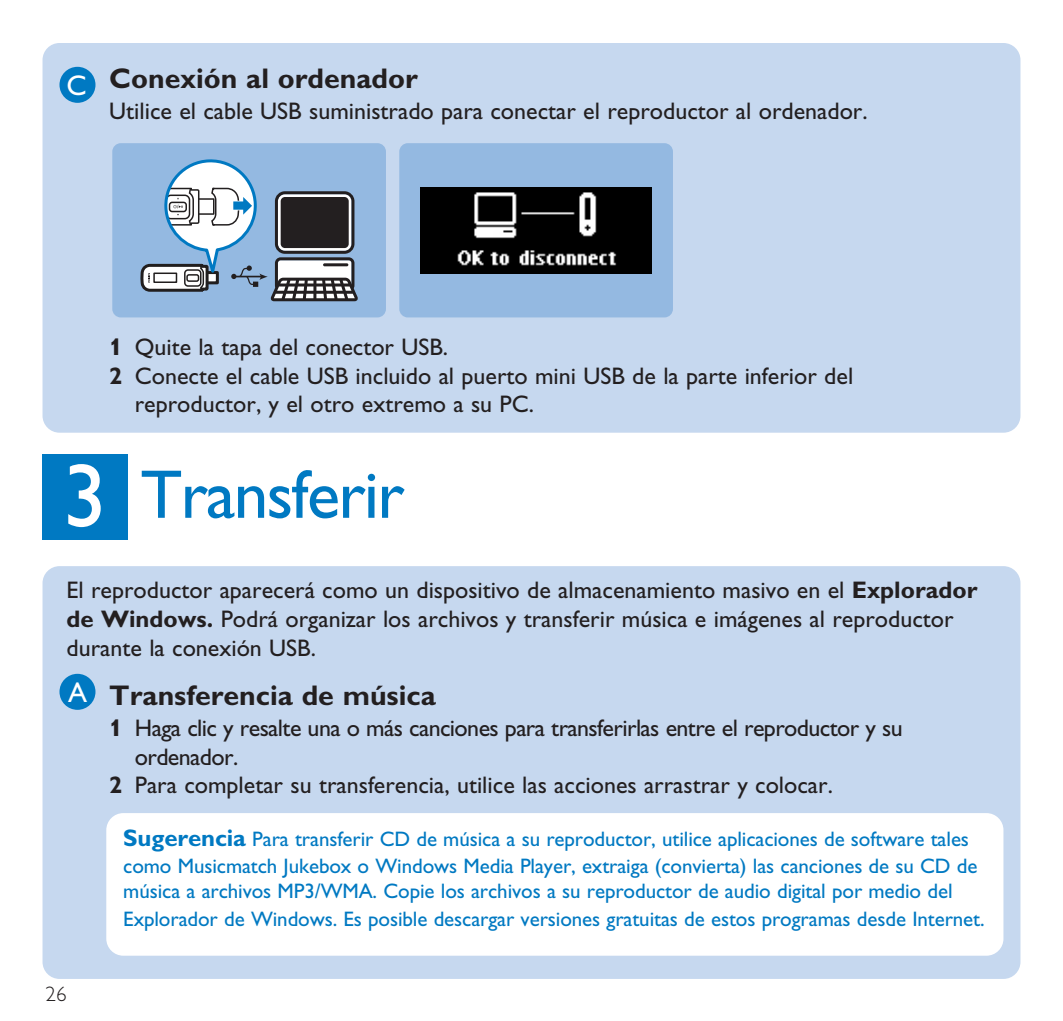
<style>
.page{position:relative;width:1063px;height:1021px;background:#fff}
.page>*{position:absolute;margin:0;border:0;box-sizing:border-box;transform-origin:0 0}
.t1{font:69px "Gill Alt One";letter-spacing:-.025em;color:#0079c2}
.t2{font:700 28.5px "Gill Alt One";color:#231f20}
.t3{font:28.5px "Gill Sans Std";color:#fff}
.t4{font:24px/28.8px "Gill Alt One";color:#231f20}
.t5{font:24px "Gill Alt One";letter-spacing:-.025em;color:#231f20}
.t6{font:21px/26.1px "Gill Alt One";letter-spacing:-.005em;color:#0079c2}
.t7{font:300 21px "Gill Alt One";color:#231f20}
.s1{font-weight:700}
.s2{font-family:"Gill Sans";font-size:90px;color:#fff}
.s3{font-weight:700;font-size:24px}
</style>
<div class="page">
<div style="left:43px;top:566px;width:977px;height:412px;background:#c6d8ef;border-radius:17px"></div>
<div style="left:43px;top:43px;width:977px;height:389px;background:#c6d8ef;border-radius:17px"></div>
<div style="left:43px;top:454px;width:85px;height:85px;background:#0079c2"></div>
<div style="left:106px;top:813px;width:897px;height:142px;background:#fff;border-radius:17px"></div>
<div style="left:399px;top:143px;width:274px;height:174px;background:#94b9e1;border-radius:9px"></div>
<img style="left:421px;top:187px;width:230px;height:86px">
<div style="left:112px;top:143px;width:274px;height:174px;background:#94b9e1;border-radius:9px"></div>
<svg style="left:140px;top:159px;width:218px;height:142px"></svg>
<div style="left:59px;top:67px;width:36px;height:36px;background:#0079c2;border-radius:50%"></div>
<div style="left:59px;top:673px;width:36px;height:36px;background:#0079c2;border-radius:50%"></div>
<p class="t3" style="left:67px;top:75px;width:22px">C</p>
<p class="t2" style="left:109px;top:69px;width:310px">Conexión al ordenador</p>
<p class="t4" style="left:109px;top:99px;width:760px">Utilice el cable USB suministrado para conectar el reproductor al ordenador.</p>
<p class="t4" style="left:109px;top:335px;width:340px"><span class="s1">1</span> Quite la tapa del conector USB.</p>
<p class="t4" style="left:109px;top:364px;width:746px"><span class="s1">2</span> Conecte el cable USB incluido al puerto mini USB de la parte inferior del</p>
<p class="t4" style="left:135px;top:392px;width:401px">reproductor, y el otro extremo a su PC.</p>
<h1 class="t1" style="left:63px;top:470px;width:344px"><span class="s2">3</span> Transferir</h1>
<p class="t4" style="left:67px;top:578px;width:912px">El reproductor aparecerá como un dispositivo de almacenamiento masivo en el <span class="s1">Explorador de Windows.</span> Podrá organizar los archivos y transferir música e imágenes al reproductor durante la conexión USB.</p>
<p class="t2" style="left:109px;top:685px;width:328px">Transferencia de música</p>
<p class="t5" style="left:109px;top:719px;width:795px"><span class="s1">1</span> Haga clic y resalte una o más canciones para transferirlas entre el reproductor y su</p>
<p class="t5" style="left:135px;top:748px;width:105px">ordenador.</p>
<p class="t4" style="left:109px;top:773px;width:725px"><span class="s1">2</span> Para completar su transferencia, utilice las acciones arrastrar y colocar.</p>
<p class="t6" style="left:123px;top:828px;width:856px"><span class="s3">Sugerencia</span> Para transferir CD de música a su reproductor, utilice aplicaciones de software tales como Musicmatch Jukebox o Windows Media Player, extraiga (convierta) las canciones de su CD de música a archivos MP3/WMA. Copie los archivos a su reproductor de audio digital por medio del</p>
<p class="t6" style="left:123px;top:907px;width:863px">Explorador de Windows. Es posible descargar versiones gratuitas de estos programas desde Internet.</p>
<p class="t3" style="left:68px;top:682px;width:21px">A</p>
<p class="t7" style="left:46px;top:986px;width:22px">26</p>
</div>
